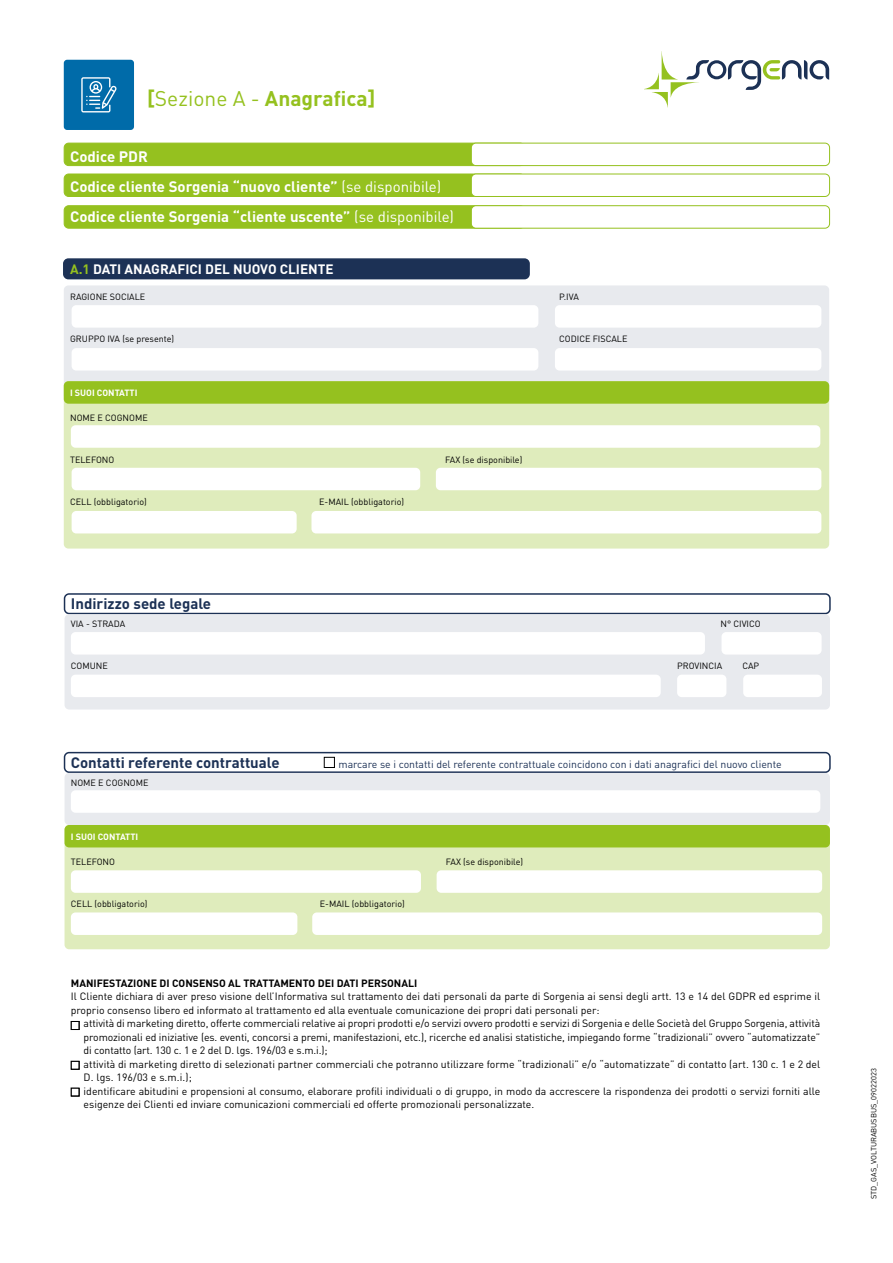
<style>
.page{position:relative;width:893px;height:1263px;background:#fff}
.page>*{position:absolute;margin:0;border:0;box-sizing:border-box;transform-origin:0 0}
.t1{font:700 21px "DIN";color:#95c11f}
.t2{font:700 15px/30px "DIN";color:#fff}
.t3{font:700 15px "DIN";color:#1c3155}
.t4{font:700 13.5px "DIN";color:#fff}
.t5{font:10.5px/13.5px "DIN";color:#000}
.t6{font:10.5px "DIN";color:#1c3155}
.t7{font:700 10.5px "DIN";color:#000}
.t8{font:9px "DIN";color:#000}
.t9{font:700 9px "DIN";color:#fff}
.t10{font:7.5px "DIN";color:#000}
.s1{font-weight:400}
.s2{color:#95c11f}
</style>
<div class="page">
<div style="left:64px;top:206px;width:461px;height:22px;background:#95c11f;border-radius:5px"></div>
<div style="left:64px;top:205px;width:461px;height:24px;border:1px solid #95c11f;border-radius:5px"></div>
<div style="left:471px;top:206px;width:359px;height:22px;background:#fff;border-radius:5px"></div>
<div style="left:471px;top:205px;width:359px;height:24px;border:1px solid #95c11f;border-radius:5px"></div>
<div style="left:64px;top:174px;width:461px;height:22px;background:#95c11f;border-radius:5px"></div>
<div style="left:64px;top:174px;width:461px;height:23px;border:1px solid #95c11f;border-radius:5px"></div>
<div style="left:64px;top:285px;width:765px;height:115px;background:#e8eaee;border-radius:5px"></div>
<div style="left:64px;top:381px;width:765px;height:168px;background:#dfecbc;border-radius:5px"></div>
<div style="left:64px;top:381px;width:765px;height:23px;background:#95c11f;border-radius:5px"></div>
<div style="left:64px;top:143px;width:461px;height:23px;background:#95c11f;border-radius:5px"></div>
<div style="left:64px;top:143px;width:461px;height:23px;border:1px solid #95c11f;border-radius:5px"></div>
<div style="left:471px;top:143px;width:359px;height:23px;background:#fff;border-radius:5px"></div>
<div style="left:471px;top:143px;width:359px;height:23px;border:1px solid #95c11f;border-radius:5px"></div>
<div style="left:64px;top:259px;width:465px;height:20px;background:#1c3155;border-radius:5px"></div>
<div style="left:63px;top:258px;width:467px;height:21px;border:2px solid #1c3155;border-radius:5px"></div>
<svg style="left:644px;top:51px;width:185px;height:57px"></svg>
<div style="left:72px;top:468px;width:348px;height:22px;background:#fff;border-radius:5px"></div>
<div style="left:436px;top:468px;width:385px;height:22px;background:#fff;border-radius:5px"></div>
<div style="left:72px;top:511px;width:225px;height:22px;background:#fff;border-radius:5px"></div>
<div style="left:311px;top:511px;width:510px;height:22px;background:#fff;border-radius:5px"></div>
<div style="left:72px;top:305px;width:466px;height:23px;background:#fff;border-radius:5px"></div>
<div style="left:555px;top:305px;width:266px;height:23px;background:#fff;border-radius:5px"></div>
<div style="left:471px;top:174px;width:359px;height:22px;background:#fff;border-radius:5px"></div>
<div style="left:471px;top:174px;width:359px;height:23px;border:1px solid #95c11f;border-radius:5px"></div>
<div style="left:64px;top:60px;width:70px;height:70px;background:#006ba9;border-radius:3px"></div>
<svg style="left:81px;top:77px;width:36px;height:35px"></svg>
<div style="left:72px;top:348px;width:466px;height:23px;background:#fff;border-radius:5px"></div>
<div style="left:555px;top:348px;width:266px;height:23px;background:#fff;border-radius:5px"></div>
<div style="left:65px;top:825px;width:765px;height:124px;background:#dfecbc;border-radius:5px"></div>
<div style="left:64px;top:752px;width:767px;height:21px;border:2px solid #1c3155;border-radius:5px"></div>
<div style="left:65px;top:773px;width:765px;height:52px;background:#e8eaee;border-radius:5px"></div>
<div style="left:64px;top:593px;width:767px;height:21px;border:2px solid #1c3155;border-radius:5px"></div>
<div style="left:65px;top:614px;width:765px;height:95px;background:#e8eaee;border-radius:5px"></div>
<div style="left:65px;top:825px;width:765px;height:22px;background:#95c11f;border-radius:5px"></div>
<div style="left:71px;top:632px;width:634px;height:22px;background:#fff;border-radius:5px"></div>
<div style="left:721px;top:632px;width:101px;height:22px;background:#fff;border-radius:5px"></div>
<div style="left:71px;top:675px;width:590px;height:22px;background:#fff;border-radius:5px"></div>
<div style="left:677px;top:675px;width:49px;height:22px;background:#fff;border-radius:5px"></div>
<div style="left:743px;top:675px;width:79px;height:22px;background:#fff;border-radius:5px"></div>
<div style="left:71px;top:790px;width:749px;height:23px;background:#fff;border-radius:5px"></div>
<div style="left:71px;top:870px;width:350px;height:23px;background:#fff;border-radius:5px"></div>
<div style="left:437px;top:870px;width:385px;height:23px;background:#fff;border-radius:5px"></div>
<div style="left:71px;top:912px;width:226px;height:23px;background:#fff;border-radius:5px"></div>
<div style="left:312px;top:912px;width:510px;height:23px;background:#fff;border-radius:5px"></div>
<div style="left:71px;top:425px;width:749px;height:23px;background:#fff;border-radius:5px"></div>
<div style="left:324px;top:757px;width:11px;height:11px;border:1px solid #000"></div>
<div style="left:71px;top:1061px;width:8px;height:8px;border:1px solid #000"></div>
<div style="left:71px;top:1088px;width:8px;height:8px;border:1px solid #000"></div>
<div style="left:71px;top:1021px;width:8px;height:9px;border:1px solid #000"></div>
<h1 class="t1" style="left:147px;top:85px;width:230px">[<span class="s1">Sezione A -</span> Anagrafica]</h1>
<h2 class="t2" style="left:70px;top:141px;width:385px">Codice PDR<br>Codice cliente Sorgenia “nuovo cliente” <span class="s1">(se disponibile)<br></span>Codice cliente Sorgenia “cliente uscente” <span class="s1">(se disponibile)</span></h2>
<p class="t4" style="left:70px;top:261px;width:265px"><span class="s2">A.1</span> DATI ANAGRAFICI DEL NUOVO CLIENTE</p>
<p class="t8" style="left:70px;top:291px;width:77px">RAGIONE SOCIALE</p>
<p class="t8" style="left:559px;top:291px;width:21px">P.IVA</p>
<p class="t8" style="left:70px;top:333px;width:106px">GRUPPO IVA (se presente)</p>
<p class="t8" style="left:559px;top:333px;width:70px">CODICE FISCALE</p>
<p class="t9" style="left:70px;top:387px;width:69px">I SUOI CONTATTI</p>
<p class="t8" style="left:70px;top:412px;width:79px">NOME E COGNOME</p>
<p class="t8" style="left:70px;top:454px;width:46px">TELEFONO</p>
<p class="t8" style="left:445px;top:454px;width:79px">FAX (se disponibile)</p>
<p class="t8" style="left:70px;top:496px;width:78px">CELL (obbligatorio)</p>
<p class="t8" style="left:319px;top:496px;width:87px">E-MAIL (obbligatorio)</p>
<h2 class="t3" style="left:71px;top:594px;width:142px">Indirizzo sede legale</h2>
<p class="t8" style="left:71px;top:618px;width:56px">VIA - STRADA</p>
<p class="t8" style="left:720px;top:618px;width:42px">N° CIVICO</p>
<p class="t8" style="left:71px;top:660px;width:39px">COMUNE</p>
<p class="t8" style="left:677px;top:660px;width:47px">PROVINCIA</p>
<p class="t8" style="left:742px;top:660px;width:18px">CAP</p>
<h2 class="t3" style="left:71px;top:753px;width:210px">Contatti referente contrattuale</h2>
<p class="t6" style="left:338px;top:757px;width:445px">marcare se i contatti del referente contrattuale coincidono con i dati anagrafici del nuovo cliente</p>
<p class="t8" style="left:71px;top:777px;width:79px">NOME E COGNOME</p>
<p class="t9" style="left:71px;top:831px;width:69px">I SUOI CONTATTI</p>
<p class="t8" style="left:71px;top:856px;width:46px">TELEFONO</p>
<p class="t8" style="left:446px;top:856px;width:79px">FAX (se disponibile)</p>
<p class="t8" style="left:71px;top:898px;width:78px">CELL (obbligatorio)</p>
<p class="t8" style="left:320px;top:898px;width:87px">E-MAIL (obbligatorio)</p>
<p class="t7" style="left:71px;top:976px;width:348px">MANIFESTAZIONE DI CONSENSO AL TRATTAMENTO DEI DATI PERSONALI</p>
<p class="t5" style="left:71px;top:990px;width:751px">Il Cliente dichiara di aver preso visione dell’Informativa sul trattamento dei dati personali da parte di Sorgenia ai sensi degli artt. 13 e 14 del GDPR ed esprime il proprio consenso libero ed informato al trattamento ed alla eventuale comunicazione dei propri dati personali per:</p>
<p class="t5" style="left:84px;top:1017px;width:738px">attività di marketing diretto, offerte commerciali relative ai propri prodotti e/o servizi ovvero prodotti e servizi di Sorgenia e delle Società del Gruppo Sorgenia, attività promozionali ed iniziative (es. eventi, concorsi a premi, manifestazioni, etc.), ricerche ed analisi statistiche, impiegando forme “tradizionali” ovvero “automatizzate” di contatto (art. 130 c. 1 e 2 del D. lgs. 196/03 e s.m.i.);<br>attività di marketing diretto di selezionati partner commerciali che potranno utilizzare forme “tradizionali” e/o “automatizzate” di contatto (art. 130 c. 1 e 2 del D. lgs. 196/03 e s.m.i.);<br>identificare abitudini e propensioni al consumo, elaborare profili individuali o di gruppo, in modo da accrescere la rispondenza dei prodotti o servizi forniti alle esigenze dei Clienti ed inviare comunicazioni commerciali ed offerte promozionali personalizzate.</p>
<p class="t10" style="left:869px;top:1199px;width:133px;rotate:-90deg">STD_GAS_VOLTURABUSBUS_09022023</p>
</div>
